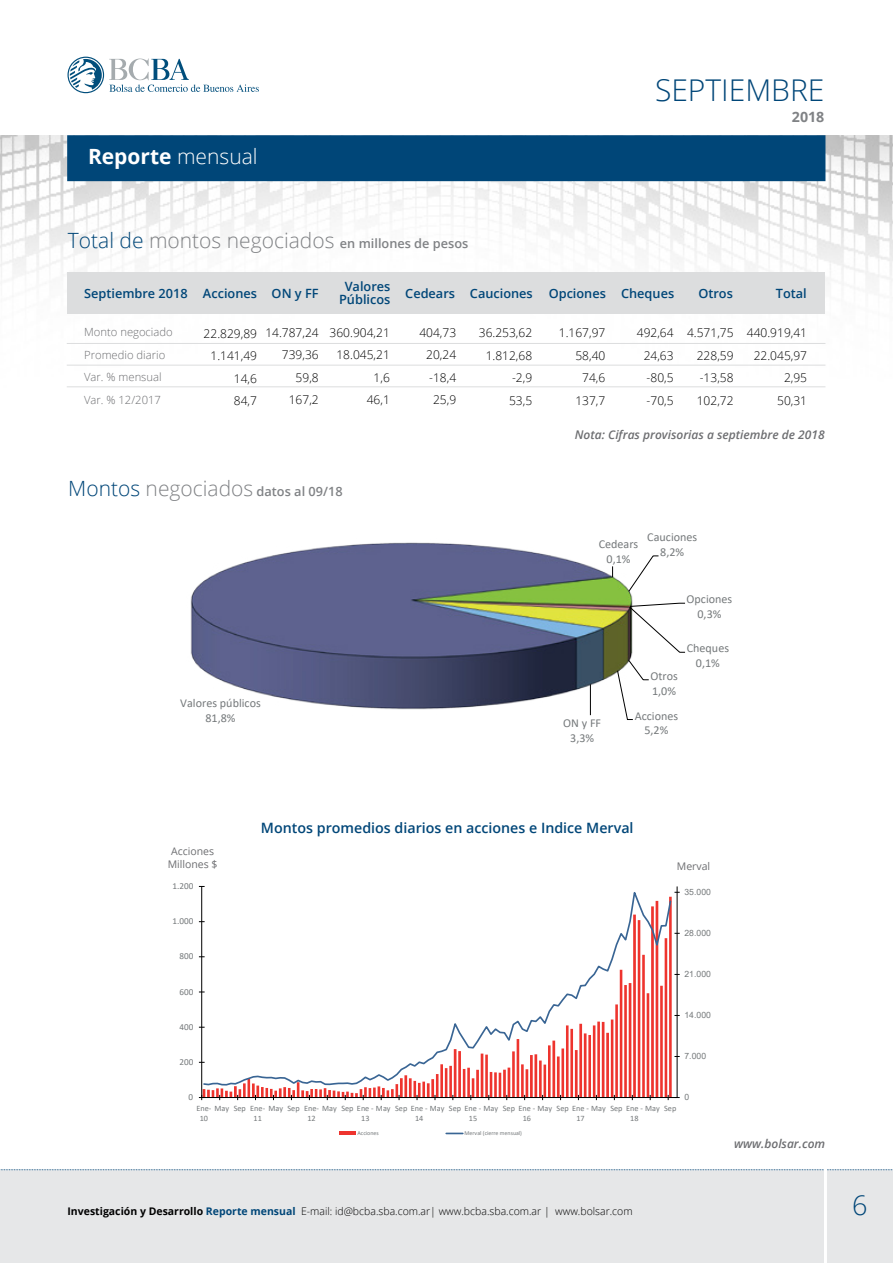
<style>
.page{position:relative;width:893px;height:1263px;background:#fff}
.page>*{position:absolute;margin:0;border:0;box-sizing:border-box;transform-origin:0 0}
.t1{font:300 30px "Open Sans";color:#004678}
.t2{font:300 27px "Open Sans";color:#004678}
.t3{font:700 21px "Open Sans";color:#fff}
.t4{font:600 14.25px "Open Sans";color:#004678}
.t5{font:700 14.25px "Open Sans";color:#808285}
.t6{font:600 12.75px/13.5px "Open Sans";color:#004678;text-align:center}
.t7{font:600 12.75px "Open Sans";color:#808285}
.t8{font:12.15px/14.9px "Calibri";color:#75797b;text-align:center}
.t9{font:300 12px/22.5px "Open Sans";color:#000;text-align:right}
.t10{font:italic 600 12px "Open Sans";color:#6d6e71}
.t11{font:300 11.25px/22.5px "Open Sans";color:#6d6e71}
.t12{font:300 10.5px "Open Sans";color:#000}
.t13{font:10.5px/13.5px "Open Sans";color:#6d6e71;text-align:center}
.t14{font:9.15px "Calibri";color:#75797b}
.t15{font:8.55px "Arial";color:#75797b}
.t16{font:8.25px/10.1px "Calibri";color:#75797b}
.t17{font:5.85px "Calibri";color:#75797b}
.s1{font-weight:300}
.s2{font-weight:300;font-size:21px;color:#004678}
.s3{font-weight:300;font-size:21px}
.s4{font-weight:700}
.s5{font-weight:700;color:#004678}
</style>
<div class="page">
<img style="left:0;top:135px;width:893px;height:253px">
<div style="left:67px;top:135px;width:758px;height:46px;background:#004678"></div>
<div style="left:0;top:1170px;width:893px;height:93px;background:#e6e7e8"></div>
<svg style="left:0;top:1169px;width:893px;height:1px"></svg>
<hr style="left:824px;top:1124px;width:3px;height:139px;background:#fff">
<svg style="left:68px;top:57px;width:191px;height:36px"></svg>
<div style="left:68px;top:272px;width:757px;height:42px;background:#dcddde"></div>
<svg style="left:203px;top:1086px;width:469px;height:11px"></svg>
<hr style="left:677px;top:886px;width:1px;height:211px;background:#000">
<hr style="left:201px;top:886px;width:1px;height:211px;background:#000">
<hr style="left:202px;top:1097px;width:475px;height:1px;background:#000">
<svg style="left:668px;top:1095px;width:12px;height:5px"></svg>
<svg style="left:199px;top:1095px;width:6px;height:5px"></svg>
<svg style="left:202px;top:886px;width:470px;height:200px"></svg>
<hr style="left:339px;top:1132px;width:17px;height:3px;background:#ee342e">
<svg style="left:446px;top:1132px;width:17px;height:2px"></svg>
<hr style="left:67px;top:343px;width:758px;height:1px;background:#dcddde">
<hr style="left:67px;top:365px;width:758px;height:1px;background:#dcddde">
<hr style="left:67px;top:386px;width:758px;height:1px;background:#dcddde">
<img style="left:190px;top:542px;width:399px;height:168px">
<svg style="left:589px;top:555px;width:97px;height:165px"></svg>
<h3 class="t3" style="left:88px;top:141px;width:171px">Reporte <span class="s1">mensual</span></h3>
<h1 class="t1" style="left:655px;top:69px;width:171px">septiembre</h1>
<p class="t5" style="left:792px;top:106px;width:34px">2018</p>
<p class="t7" style="left:68px;top:234px;width:402px"><span class="s2">Total de</span> <span class="s3">montos negociados</span> en millones de pesos</p>
<p class="t6" style="left:84px;top:287px;width:174px">Septiembre 2018 Acciones</p>
<p class="t9" style="left:204px;top:322px;width:55px">22.829,89<br>1.141,49<br>14,6<br>84,7</p>
<p class="t11" style="left:84px;top:321px;width:90px">Monto negociado<br>Promedio diario<br>Var. % mensual<br>Var. % 12/2017</p>
<p class="t6" style="left:272px;top:287px;width:49px">ON y FF</p>
<p class="t9" style="left:265px;top:321px;width:55px">14.787,24<br>739,36<br>59,8<br>167,2</p>
<p class="t6" style="left:339px;top:279px;width:53px">Valores<br>Públicos</p>
<p class="t9" style="left:330px;top:321px;width:62px">360.904,21<br>18.045,21<br>1,6<br>46,1</p>
<p class="t6" style="left:405px;top:287px;width:51px">Cedears</p>
<p class="t9" style="left:419px;top:321px;width:38px">404,73<br>20,24 -18,4<br>25,9</p>
<p class="t6" style="left:470px;top:287px;width:64px">Cauciones</p>
<p class="t9" style="left:479px;top:321px;width:55px">36.253,62<br>1.812,68 -2,9<br>53,5</p>
<p class="t7" style="left:68px;top:482px;width:276px"><span class="s2">Montos</span> <span class="s3">negociados</span> datos al 09/18</p>
<p class="t8" style="left:180px;top:695px;width:82px">Valores públicos<br>81,8%</p>
<p class="t6" style="left:776px;top:287px;width:32px">Total</p>
<p class="t9" style="left:747px;top:321px;width:62px">440.919,41<br>22.045,97<br>2,95<br>50,31</p>
<p class="t10" style="left:575px;top:426px;width:251px">Nota: Cifras provisorias a septiembre de 2018</p>
<p class="t6" style="left:621px;top:287px;width:55px">Cheques</p>
<p class="t9" style="left:644px;top:321px;width:31px;text-align:justify;text-indent:-7px">492,64<br>24,63 -80,5 -70,5</p>
<p class="t6" style="left:549px;top:287px;width:59px">Opciones</p>
<p class="t9" style="left:559px;top:321px;width:48px">1.167,97<br>58,40<br>74,6<br>137,7</p>
<p class="t6" style="left:698px;top:287px;width:36px">Otros</p>
<p class="t9" style="left:697px;top:321px;width:38px;text-align:justify;text-indent:-10px">4.571,75<br>228,59 -13,58<br>102,72</p>
<p class="t8" style="left:599px;top:537px;width:41px">Cedears<br>0,1%</p>
<p class="t8" style="left:647px;top:529px;width:51px">Cauciones<br>8,2%</p>
<p class="t8" style="left:687px;top:591px;width:47px">Opciones<br>0,3%</p>
<p class="t8" style="left:687px;top:640px;width:44px">Cheques<br>0,1%</p>
<p class="t8" style="left:650px;top:668px;width:29px;text-align:left">Otros<br>1,0%</p>
<p class="t8" style="left:563px;top:715px;width:39px">ON y FF<br>3,3%</p>
<p class="t8" style="left:635px;top:708px;width:45px">Acciones<br>5,2%</p>
<p class="t13" style="left:168px;top:844px;width:51px">Acciones<br>Millones $</p>
<p class="t14" style="left:173px;top:880px;width:22px">1.200</p>
<p class="t14" style="left:173px;top:915px;width:22px">1.000</p>
<p class="t14" style="left:179px;top:950px;width:15px">800</p>
<p class="t14" style="left:179px;top:985px;width:15px">600</p>
<p class="t14" style="left:179px;top:1020px;width:15px">400</p>
<p class="t14" style="left:179px;top:1055px;width:15px">200</p>
<p class="t14" style="left:189px;top:1091px;width:6px">0</p>
<p class="t4" style="left:261px;top:818px;width:374px">Montos promedios diarios en acciones e Indice Merval</p>
<p class="t13" style="left:677px;top:859px;width:35px">Merval</p>
<p class="t15" style="left:684px;top:886px;width:28px">35.000</p>
<p class="t15" style="left:684px;top:927px;width:28px">28.000</p>
<p class="t15" style="left:684px;top:968px;width:28px">21.000</p>
<p class="t15" style="left:684px;top:1009px;width:28px">14.000</p>
<p class="t15" style="left:684px;top:1050px;width:23px">7.000</p>
<p class="t15" style="left:684px;top:1091px;width:6px">0</p>
<p class="t16" style="left:200px;top:1102px;width:478px;text-indent:-3px">Ene- May Sep Ene- May Sep Ene- May Sep Ene - May Sep Ene - May Sep Ene - May Sep Ene - May Sep Ene - May Sep Ene - May Sep<br>10</p>
<p class="t16" style="left:254px;top:1112px;width:10px">11</p>
<p class="t16" style="left:307px;top:1112px;width:10px">12</p>
<p class="t16" style="left:361px;top:1112px;width:10px">13</p>
<p class="t16" style="left:415px;top:1112px;width:10px">14</p>
<p class="t16" style="left:469px;top:1112px;width:10px">15</p>
<p class="t16" style="left:523px;top:1112px;width:10px">16</p>
<p class="t16" style="left:576px;top:1112px;width:10px">17</p>
<p class="t16" style="left:630px;top:1112px;width:10px">18</p>
<p class="t17" style="left:357px;top:1129px;width:23px">Acciones</p>
<p class="t17" style="left:465px;top:1129px;width:59px">Merval (cierre mensual)</p>
<p class="t10" style="left:734px;top:1135px;width:93px">www.bolsar.com</p>
<p class="t12" style="left:68px;top:1204px;width:567px"><span class="s4">Investigación y Desarrollo</span> <span class="s5">Reporte mensual</span> E-mail: id@bcba.sba.com.ar| www.bcba.sba.com.ar | www.bolsar.com</p>
<h2 class="t2" style="left:852px;top:1187px;width:17px">6</h2>
</div>
